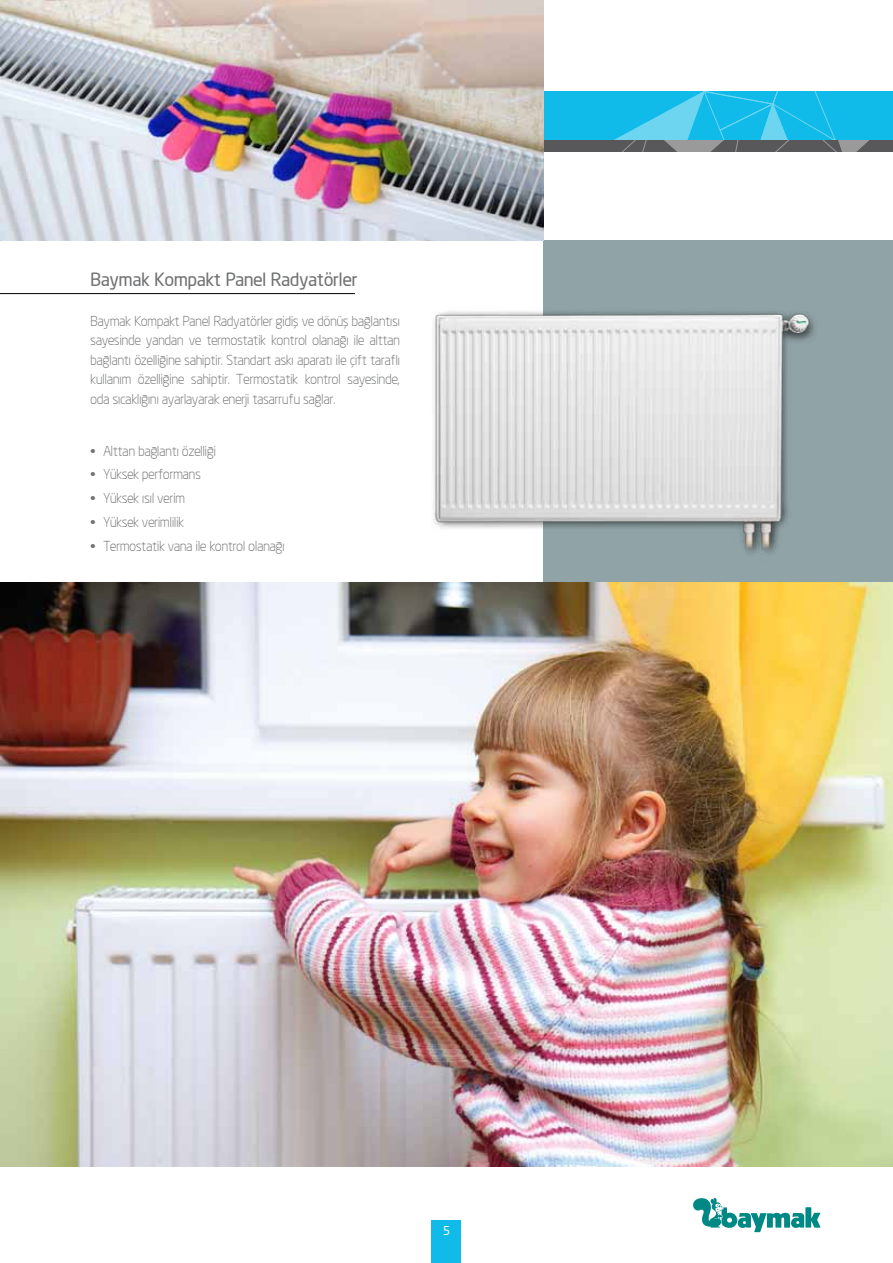
<style>
.page{position:relative;width:893px;height:1263px;background:#fff}
.page>*{position:absolute;margin:0;border:0;box-sizing:border-box;transform-origin:0 0}
.t1{font:18px "Neo Sans";color:#707172}
.t2{font:300 13.5px/19.5px "Neo Sans";color:#707172;text-align:justify}
.t3{font:12px "Neo Sans";color:#fff}
</style>
<div class="page">
<svg style="left:543px;top:91px;width:350px;height:61px;background:#2fadd0"></svg>
<svg style="left:693px;top:1198px;width:128px;height:34px"></svg>
<hr style="left:0;top:293px;width:355px;height:1px;background:#000">
<div style="left:543px;top:240px;width:350px;height:377px;background:#90a3a6"></div>
<img style="left:432px;top:311px;width:382px;height:242px">
<img style="left:0;top:583px;width:893px;height:583px">
<img style="left:0;top:0;width:543px;height:240px">
<div style="left:432px;top:1221px;width:29px;height:42px;background:#10bae9"></div>
<h1 class="t1" style="left:90px;top:268px;width:268px">Baymak Kompakt Panel Radyatörler</h1>
<p class="t2" style="left:90px;top:311px;width:311px">Baymak Kompakt Panel Radyatörler gidiş ve dönüş bağlantısı sayesinde yandan ve termostatik kontrol olanağı ile alttan bağlantı özelliğine sahiptir. Standart askı aparatı ile çift taraflı kullanım özelliğine sahiptir. Termostatik kontrol sayesinde, oda sıcaklığını ayarlayarak enerji tasarrufu sağlar.</p>
<p class="t2" style="left:90px;top:441px;width:127px">• Alttan bağlantı özelliği</p>
<p class="t2" style="left:90px;top:465px;width:112px">• Yüksek performans</p>
<p class="t2" style="left:90px;top:488px;width:96px">• Yüksek ısıl verim</p>
<p class="t2" style="left:90px;top:512px;width:95px">• Yüksek verimlilik</p>
<p class="t2" style="left:90px;top:536px;width:196px">• Termostatik vana ile kontrol olanağı</p>
<p class="t3" style="left:443px;top:1223px;width:8px">5</p>
</div>
